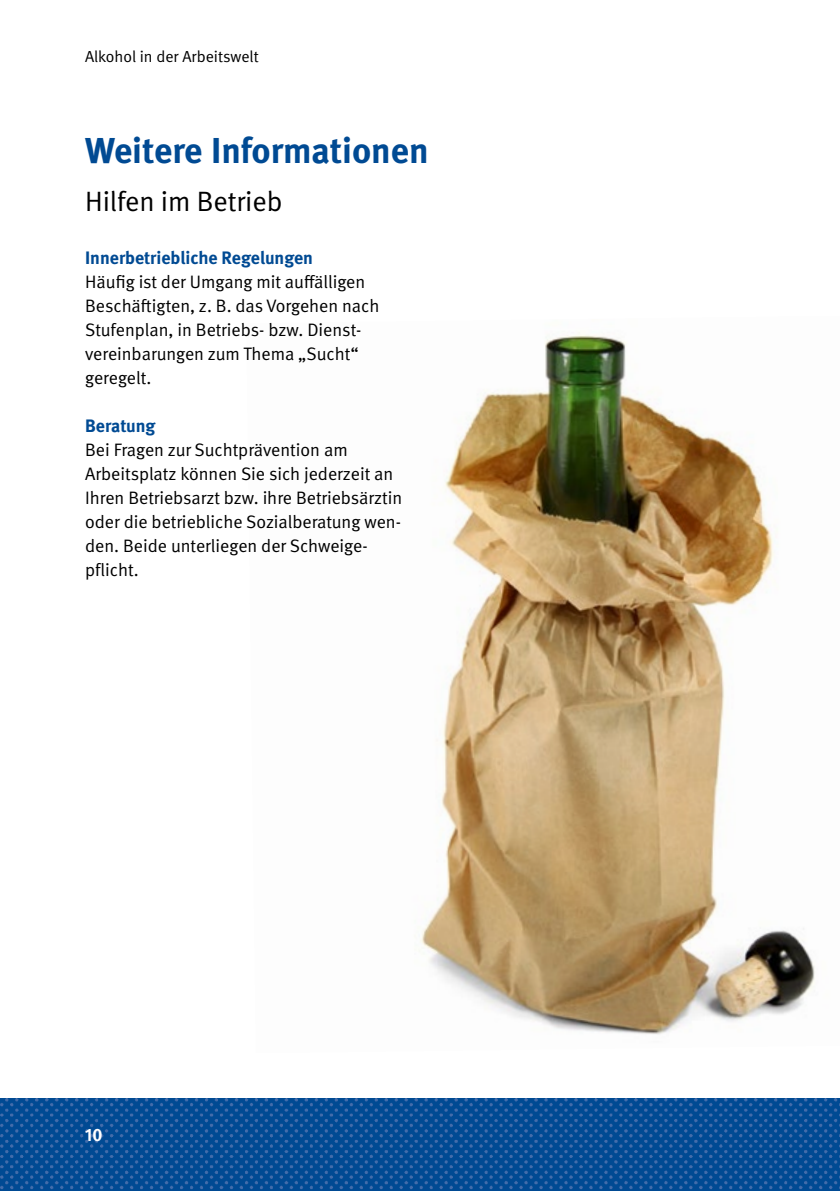
<style>
.page{position:relative;width:840px;height:1191px;background:#fff}
.page>*{position:absolute;margin:0;border:0;box-sizing:border-box;transform-origin:0 0}
.Ueberschrift{font:700 36px "DGUV Meta";color:#004a93}
.DGUV_Untertitel{font:28px "DGUV Meta";color:#000}
.Grundschrift{font:18px/24px "DGUV Meta";color:#000}
.Grundschrift_bold{font:700 18px "DGUV Meta";color:#004a93}
.Zwischentitel{font:700 18px "DGUV Meta";color:#fff}
.Ueberschrift-2{font:16px "DGUV Meta";color:#000}
</style>
<div class="page">
<img style="left:420px;top:332px;width:395px;height:703px">
<hr style="left:839px;top:1098px;width:1px;height:93px;background:#004a93">
<img style="left:0;top:1098px;width:839px;height:93px">
<p class="Ueberschrift-2" style="left:85px;top:47px;width:175px">Alkohol in der Arbeitswelt</p>
<p class="Ueberschrift" style="left:85px;top:129px;width:345px">Weitere Informationen</p>
<p class="DGUV_Untertitel" style="left:85px;top:185px;width:199px">Hilfen im Betrieb</p>
<p class="Grundschrift_bold" style="left:85px;top:247px;width:229px">Innerbetriebliche Regelungen</p>
<p class="Grundschrift" style="left:85px;top:270px;width:295px">Häufig ist der Umgang mit auffälligen<br>Beschäftigten, z. B. das Vorgehen nach<br>Stufenplan, in Betriebs- bzw. Dienst&shy;vereinbarungen zum Thema „Sucht“ geregelt.</p>
<p class="Grundschrift_bold" style="left:85px;top:415px;width:72px">Beratung</p>
<p class="Grundschrift" style="left:85px;top:438px;width:318px">Bei Fragen zur Suchtprävention am Arbeitsplatz können Sie sich jederzeit an Ihren Betriebsarzt bzw. ihre Betriebsärztin oder die betriebliche Sozialberatung wen&shy;den. Beide unterliegen der Schweige&shy;pflicht.</p>
<p class="Zwischentitel" style="left:85px;top:1123px;width:19px">10</p>
</div>
